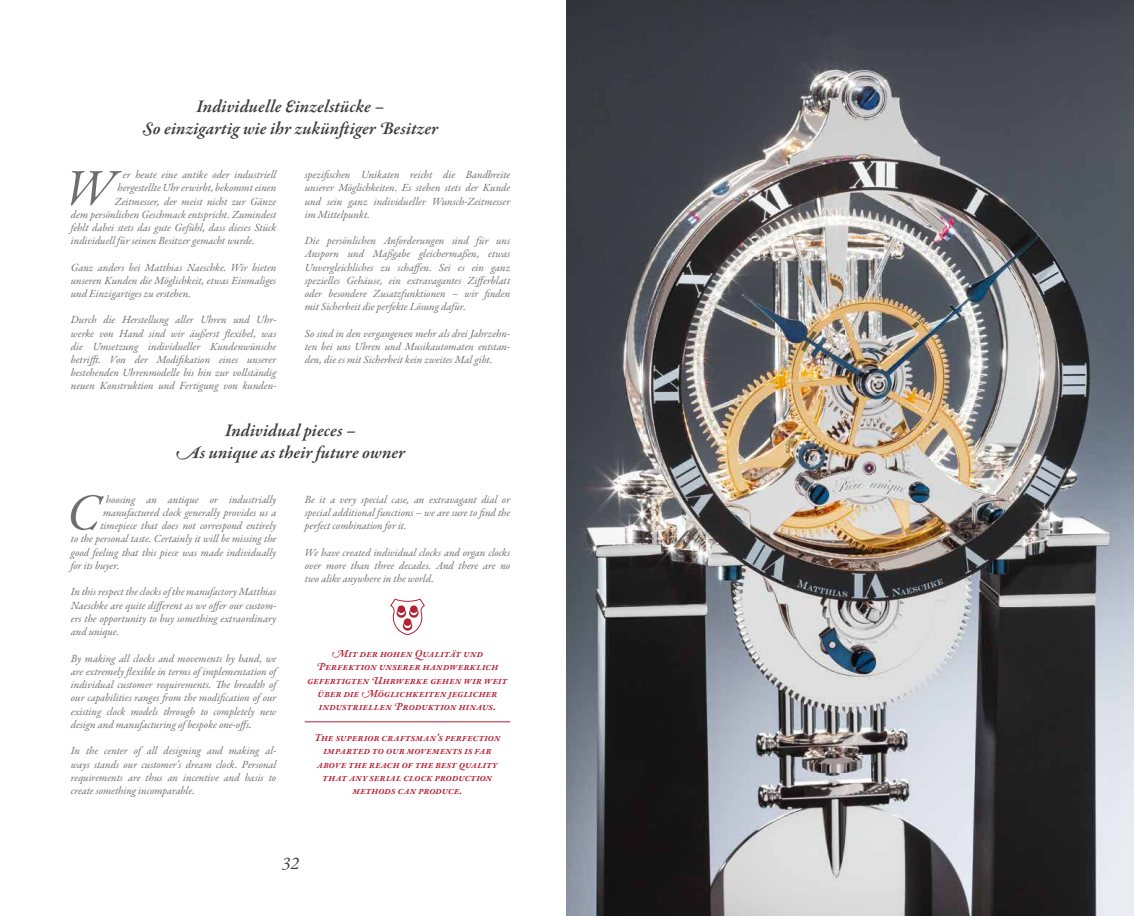
<style>
.page{position:relative;width:1134px;height:916px;background:#fff}
.page>*{position:absolute;margin:0;border:0;box-sizing:border-box;transform-origin:0 0}
.t1{font:italic 51.8px "Garamond Premr Pro";color:#706f6f}
.t2{font:italic 600 18px/21.6px "Garamond Premr Pro";color:#3c3c3b;text-align:center}
.t3{font:italic 18px "Garamond Premr Pro";color:#3c3c3b}
.t4{font:italic 11px/13.2px "Garamond Premr Pro";letter-spacing:-.005em;color:#706f6f;text-align:justify}
.t5{font:italic 600 11px/13.2px "Garamond Premr Pro";letter-spacing:.015em;color:#b61f34;text-align:center}
</style>
<div class="page">
<img style="left:567px;top:0;width:567px;height:916px">
<svg style="left:390px;top:599px;width:34px;height:36px"></svg>
<hr style="left:305px;top:721px;width:205px;height:1px;background:#b61f34">
<h2 class="t2" style="left:143px;top:97px;width:297px">Individuelle Einzelstücke –<br>So einzigartig wie ihr zukünftiger Besitzer</h2>
<p class="t4" style="left:305px;top:169px;width:207px">spezifischen Unikaten reicht die Bandbreite unserer Möglichkeiten. Es stehen stets der Kunde und sein ganz individueller Wunsch-Zeitmesser im Mittelpunkt.</p>
<p class="t4" style="left:305px;top:235px;width:207px">Die persönlichen Anforderungen sind für uns Ansporn und Maßgabe gleichermaßen, etwas Unvergleichliches zu schaffen. Sei es ein ganz spezielles Gehäuse, ein extravagantes Zifferblatt oder besondere Zusatzfunktionen – wir finden mit Sicherheit die perfekte Lösung dafür.</p>
<p class="t4" style="left:305px;top:327px;width:207px">So sind in den vergangenen mehr als drei Jahrzehn&shy;ten bei uns Uhren und Musikautomaten entstan&shy;den, die es mit Sicherheit kein zweites Mal gibt.</p>
<h1 class="t1" style="left:66px;top:156px;width:58px">W</h1>
<p class="t4" style="left:123px;top:169px;width:156px">er heute eine antike oder industriell</p>
<p class="t4" style="left:117px;top:182px;width:160px">hergestellte Uhr erwirbt, bekommt einen</p>
<p class="t4" style="left:115px;top:195px;width:163px">Zeitmesser, der meist nicht zur Gänze</p>
<p class="t4" style="left:71px;top:208px;width:207px">dem persönlichen Geschmack entspricht. Zumindest</p>
<p class="t4" style="left:71px;top:221px;width:207px">fehlt dabei stets das gute Gefühl, dass dieses Stück</p>
<p class="t4" style="left:71px;top:235px;width:186px">individuell für seinen Besitzer gemacht wurde.</p>
<p class="t4" style="left:71px;top:261px;width:207px">Ganz anders bei Matthias Naeschke. Wir bieten unseren Kunden die Möglichkeit, etwas Einmaliges und Einzigartiges zu erstehen.</p>
<p class="t4" style="left:71px;top:314px;width:207px">Durch die Herstellung aller Uhren und Uhr&shy;werke von Hand sind wir äußerst flexibel, was die Umsetzung individueller Kundenwünsche betrifft. Von der Modifikation eines unserer bestehenden Uhrenmodelle bis hin zur vollständig neuen Konstruktion und Fertigung von kunden-</p>
<h2 class="t2" style="left:176px;top:421px;width:231px">Individual pieces –<br>As unique as their future owner</h2>
<h1 class="t1" style="left:67px;top:480px;width:36px">C</h1>
<p class="t4" style="left:106px;top:493px;width:172px">hoosing an antique or industrially</p>
<p class="t4" style="left:103px;top:506px;width:175px">manufactured clock generally provides us a</p>
<p class="t4" style="left:100px;top:520px;width:178px">timepiece that does not correspond entirely</p>
<p class="t4" style="left:71px;top:533px;width:207px">to the personal taste. Certainly it will be missing the</p>
<p class="t4" style="left:71px;top:546px;width:207px">good feeling that this piece was made individually</p>
<p class="t4" style="left:71px;top:559px;width:50px">for its buyer.</p>
<p class="t4" style="left:71px;top:586px;width:207px">In this respect the clocks of the manufactory Matthias Naeschke are quite different as we offer our custom&shy;ers the opportunity to buy something extraordinary and unique.</p>
<p class="t4" style="left:71px;top:652px;width:207px">By making all clocks and movements by hand, we are extremely flexible in terms of implementation of individual customer requirements. The breadth of our capabilities ranges from the modification of our existing clock models through to completely new design and manufacturing of bespoke one-offs.</p>
<p class="t4" style="left:71px;top:745px;width:208px">In the center of all designing and making al&shy;ways stands our customer’s dream clock. Personal requirements are thus an incentive and basis to create something incomparable.</p>
<p class="t4" style="left:305px;top:493px;width:207px">Be it a very special case, an extravagant dial or special additional functions – we are sure to find the perfect combination for it.</p>
<p class="t4" style="left:305px;top:546px;width:207px">We have created individual clocks and organ clocks over more than three decades. And there are no two alike anywhere in the world.</p>
<p class="t5" style="left:307px;top:647px;width:202px">Mit der hohen Qualität und Perfektion unserer handwerklich gefertigten Uhrwerke gehen wir weit über die Möglichkeiten jeglicher industriellen Produktion hinaus.</p>
<p class="t5" style="left:314px;top:731px;width:188px">The superior craftsman’s perfection imparted to our movements is far above the reach of the best quality that any serial clock production methods can produce.</p>
<h2 class="t3" style="left:282px;top:852px;width:19px">32</h2>
</div>
